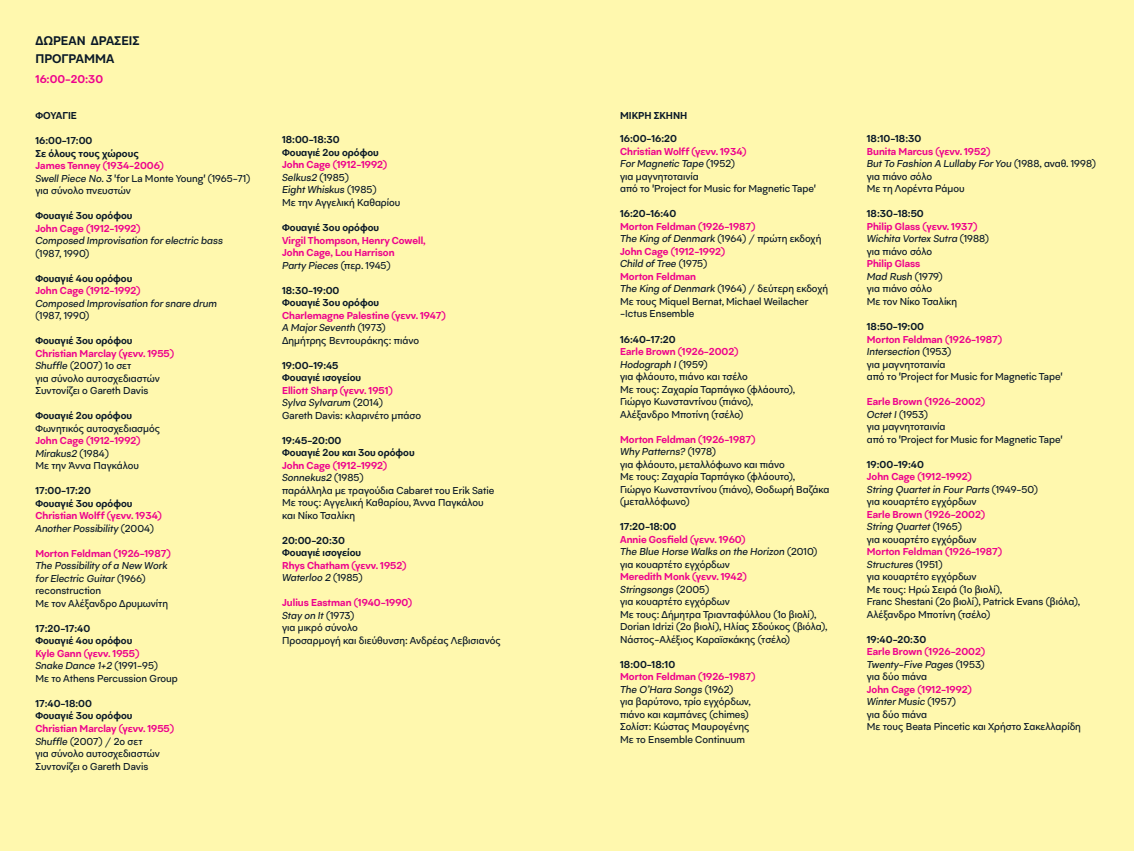
<style>
.page{position:relative;width:1134px;height:851px;background:#fff}
.page>*{position:absolute;margin:0;border:0;box-sizing:border-box;transform-origin:0 0}
.t1{font:700 12.5px/17.5px "Onassis";color:#0a1928}
.t2{font:700 11.25px "Onassis";color:#ed028c}
.t3{font:10px/12.5px "Onassis";color:#0a1928}
.t4{font:700 10px/12.5px "Onassis";color:#0a1928}
.t5{font:700 10px/12.5px "Onassis";color:#ed028c}
.t6{font:italic 10px/12.5px "Onassis";color:#0a1928}
.s1{font-weight:700;color:#ed028c}
.s2{font-style:italic}
.s3{font-weight:400;font-style:italic;color:#0a1928}
.s4{font-weight:400;color:#0a1928}
.s5{font-weight:700;font-style:normal;color:#ed028c}
.s6{font-style:normal}
</style>
<div class="page">
<div style="left:0;top:0;width:1134px;height:850px;background:#fff8ae"></div>
<p class="t1" style="left:35px;top:32px;width:106px">ΔΩΡΕΑΝ ΔΡΑΣΕΙΣ<br>ΠΡΟΓΡΑΜΜΑ</p>
<p class="t2" style="left:35px;top:70px;width:69px">16:00-20:30</p>
<p class="t4" style="left:35px;top:109px;width:43px">ΦΟΥΑΓΙΕ</p>
<p class="t4" style="left:35px;top:134px;width:105px">16:00-17:00<br>Σε όλους τους χώρους</p>
<p class="t3" style="left:35px;top:159px;width:216px"><span class="s1">James Tenney (1934-2006)<br></span><span class="s2">Swell Piece No. 3</span> "for La Monte Young" (1965-71) για σύνολο πνευστών</p>
<p class="t4" style="left:35px;top:209px;width:99px">Φουαγιέ 3ου ορόφου</p>
<p class="t5" style="left:35px;top:222px;width:107px">John Cage (1912-1992)</p>
<p class="t6" style="left:35px;top:234px;width:189px">Composed Improvisation for electric bass</p>
<p class="t3" style="left:35px;top:247px;width:55px">(1987, 1990)</p>
<p class="t4" style="left:35px;top:272px;width:98px">Φουαγιέ 4ου ορόφου</p>
<p class="t5" style="left:35px;top:284px;width:107px">John Cage (1912-1992)</p>
<p class="t6" style="left:35px;top:297px;width:183px">Composed Improvisation for snare drum</p>
<p class="t3" style="left:35px;top:309px;width:55px">(1987, 1990)</p>
<p class="t4" style="left:35px;top:334px;width:99px">Φουαγιέ 3ου ορόφου</p>
<p class="t3" style="left:35px;top:347px;width:140px"><span class="s1">Christian Marclay (γενν. 1955)<br></span><span class="s2">Shuffle</span> (2007) 1ο σετ<br>για σύνολο αυτοσχεδιαστών<br>Συντονίζει ο Gareth Davis</p>
<p class="t4" style="left:35px;top:409px;width:98px">Φουαγιέ 2ου ορόφου</p>
<p class="t3" style="left:35px;top:422px;width:126px">Φωνητικός αυτοσχεδιασμός</p>
<p class="t3" style="left:35px;top:434px;width:107px"><span class="s1">John Cage (1912-1992)<br></span><span class="s2">Mirakus2</span> (1984)<br>Με την Άννα Παγκάλου</p>
<p class="t4" style="left:35px;top:484px;width:99px">17:00-17:20<br>Φουαγιέ 3ου ορόφου</p>
<p class="t5" style="left:35px;top:509px;width:128px">Christian Wolff (γενν. 1934)<br><span class="s3">Another Possibility</span> <span class="s4">(2004)</span></p>
<p class="t5" style="left:35px;top:547px;width:137px">Morton Feldman (1926-1987)</p>
<p class="t3" style="left:35px;top:559px;width:134px"><span class="s2">The Possibility of a New Work for Electric Guitar</span> (1966) reconstruction<br>Με τον Αλέξανδρο Δρυμωνίτη</p>
<p class="t4" style="left:35px;top:622px;width:98px">17:20-17:40<br>Φουαγιέ 4ου ορόφου</p>
<p class="t3" style="left:35px;top:647px;width:144px"><span class="s1">Kyle Gann (γενν. 1955)<br></span><span class="s2">Snake Dance 1+2</span> (1991-95)<br>Με το Athens Percussion Group</p>
<p class="t4" style="left:35px;top:697px;width:99px">17:40-18:00<br>Φουαγιέ 3ου ορόφου</p>
<p class="t3" style="left:35px;top:722px;width:140px"><span class="s1">Christian Marclay (γενν. 1955)<br></span><span class="s2">Shuffle</span> (2007) / 2ο σετ<br>για σύνολο αυτοσχεδιαστών<br>Συντονίζει ο Gareth Davis</p>
<p class="t4" style="left:282px;top:134px;width:98px">18:00-18:30<br>Φουαγιέ 2ου ορόφου</p>
<p class="t3" style="left:282px;top:159px;width:120px"><span class="s1">John Cage (1912-1992)<br></span><span class="s2">Selkus2</span> (1985)<br><span class="s2">Eight Whiskus</span> (1985)<br>Με την Αγγελική Καθαρίου</p>
<p class="t4" style="left:282px;top:221px;width:99px">Φουαγιέ 3ου ορόφου</p>
<p class="t5" style="left:282px;top:234px;width:145px">Virgil Thompson, Henry Cowell,<br>John Cage, Lou Harrison<br><span class="s3">Party Pieces</span> <span class="s4">(περ. 1945)</span></p>
<p class="t4" style="left:282px;top:284px;width:99px">18:30-19:00<br>Φουαγιέ 3ου ορόφου</p>
<p class="t5" style="left:282px;top:309px;width:165px">Charlemagne Palestine (γενν. 1947)<br><span class="s3">A Major Seventh</span> <span class="s4">(1973)<br>Δημήτρης Βεντουράκης: πιάνο</span></p>
<p class="t4" style="left:282px;top:359px;width:81px">19:00-19:45<br>Φουαγιέ ισογείου</p>
<p class="t3" style="left:282px;top:384px;width:140px"><span class="s1">Elliott Sharp (γενν. 1951)<br></span><span class="s2">Sylva Sylvarum</span> (2014)<br>Gareth Davis: κλαρινέτο μπάσο</p>
<p class="t4" style="left:282px;top:434px;width:134px">19:45-20:00<br>Φουαγιέ 2ου και 3ου ορόφου</p>
<p class="t3" style="left:282px;top:459px;width:214px"><span class="s1">John Cage (1912-1992)<br></span><span class="s2">Sonnekus2</span> (1985)<br>παράλληλα με τραγούδια Cabaret του Erik Satie<br>Με τους: Αγγελική Καθαρίου, Άννα Παγκάλου και Νίκο Τσαλίκη</p>
<p class="t4" style="left:282px;top:534px;width:81px">20:00-20:30<br>Φουαγιέ ισογείου</p>
<p class="t5" style="left:282px;top:559px;width:126px">Rhys Chatham (γενν. 1952)<br><span class="s3">Waterloo 2</span> <span class="s4">(1985)</span></p>
<p class="t3" style="left:282px;top:596px;width:220px"><span class="s1">Julius Eastman (1940-1990)<br></span><span class="s2">Stay on It</span> (1973)<br>για μικρό σύνολο<br>Προσαρμογή και διεύθυνση: Ανδρέας Λεβισιανός</p>
<p class="t4" style="left:620px;top:109px;width:69px">ΜΙΚΡΗ ΣΚΗΝΗ</p>
<p class="t4" style="left:620px;top:132px;width:58px">16:00-16:20</p>
<p class="t3" style="left:620px;top:145px;width:197px"><span class="s1">Christian Wolff (γενν. 1934)<br></span><span class="s2">For Magnetic Tape</span> (1952)<br>για μαγνητοταινία<br>από το "Project for Music for Magnetic Tape"</p>
<p class="t4" style="left:620px;top:207px;width:58px">16:20-16:40</p>
<p class="t3" style="left:620px;top:220px;width:210px"><span class="s1">Morton Feldman (1926-1987)<br></span><span class="s2">The King of Denmark</span> (1964) / πρώτη εκδοχή<br><span class="s1">John Cage (1912-1992)<br></span><span class="s2">Child of Tree</span> (1975)<br><span class="s1">Morton Feldman<br></span><span class="s2">The King of Denmark</span> (1964) / δεύτερη εκδοχή<br>Με τους Miquel Bernat, Michael Weilacher -Ictus Ensemble</p>
<p class="t4" style="left:620px;top:332px;width:57px">16:40-17:20</p>
<p class="t3" style="left:620px;top:345px;width:177px"><span class="s1">Earle Brown (1926-2002)<br></span><span class="s2">Hodograph I</span> (1959)<br>για φλάουτο, πιάνο και τσέλο<br>Με τους: Zαχαρία Ταρπάγκο (φλάουτο),<br>Γιώργο Κωνσταντίνου (πιάνο),<br>Αλέξανδρο Μποτίνη (τσέλο)</p>
<p class="t3" style="left:620px;top:433px;width:211px"><span class="s1">Morton Feldman (1926-1987)<br></span><span class="s2">Why Patterns?</span> (1978)<br>για φλάουτο, μεταλλόφωνο και πιάνο<br>Με τους: Zαχαρία Ταρπάγκο (φλάουτο),<br>Γιώργο Κωνσταντίνου (πιάνο), Θοδωρή Βαζάκα (μεταλλόφωνο)</p>
<p class="t4" style="left:620px;top:520px;width:58px">17:20-18:00</p>
<p class="t6" style="left:620px;top:533px;width:199px"><span class="s5">Annie Gosfield (γενν. 1960)<br></span>The Blue Horse Walks on the Horizon <span class="s6">(2010) για κουαρτέτο εγχόρδων</span></p>
<p class="t3" style="left:620px;top:570px;width:209px"><span class="s1">Meredith Monk (γενν. 1942)<br></span><span class="s2">Stringsongs</span> (2005)<br>για κουαρτέτο εγχόρδων<br>Με τους: Δήμητρα Τριανταφύλλου (1ο βιολί), Dorian Idrizi (2ο βιολί), Ηλίας Σδούκος (βιόλα), Νάστος-Αλέξιος Καραϊσκάκης (τσέλο)</p>
<p class="t4" style="left:620px;top:657px;width:57px">18:00-18:10</p>
<p class="t3" style="left:620px;top:670px;width:137px"><span class="s1">Morton Feldman (1926-1987)<br></span><span class="s2">The O'Hara Songs</span> (1962)<br>για βαρύτονο, τρίο εγχόρδων, πιάνο και καμπάνες (chimes)<br>Σολίστ: Κώστας Μαυρογένης<br>Με το Ensemble Continuum</p>
<p class="t4" style="left:867px;top:132px;width:56px">18:10-18:30</p>
<p class="t3" style="left:867px;top:145px;width:230px"><span class="s1">Bunita Marcus (γενν. 1952)<br></span><span class="s2">But To Fashion A Lullaby For You</span> (1988, αναθ. 1998) για πιάνο σόλο<br>Με τη Λορέντα Ράμου</p>
<p class="t4" style="left:867px;top:207px;width:59px">18:30-18:50</p>
<p class="t5" style="left:867px;top:220px;width:124px">Philip Glass (γενν. 1937)<br><span class="s3">Wichita Vortex Sutra</span> <span class="s4">(1988) για πιάνο σόλο</span></p>
<p class="t3" style="left:867px;top:258px;width:92px"><span class="s1">Philip Glass<br></span><span class="s2">Mad Rush</span> (1979) για πιάνο σόλο<br>Με τον Νίκο Τσαλίκη</p>
<p class="t4" style="left:867px;top:320px;width:59px">18:50-19:00</p>
<p class="t3" style="left:867px;top:333px;width:197px"><span class="s1">Morton Feldman (1926-1987)<br></span><span class="s2">Intersection</span> (1953)<br>για μαγνητοταινία<br>από το "Project for Music for Magnetic Tape"</p>
<p class="t3" style="left:867px;top:395px;width:197px"><span class="s1">Earle Brown (1926-2002)<br></span><span class="s2">Octet I</span> (1953)<br>για μαγνητοταινία<br>από το "Project for Music for Magnetic Tape"</p>
<p class="t4" style="left:867px;top:457px;width:59px">19:00-19:40</p>
<p class="t3" style="left:867px;top:470px;width:173px"><span class="s1">John Cage (1912-1992)<br></span><span class="s2">String Quartet in Four Parts</span> (1949-50) για κουαρτέτο εγχόρδων</p>
<p class="t3" style="left:867px;top:508px;width:120px"><span class="s1">Earle Brown (1926-2002)<br></span><span class="s2">String Quartet</span> (1965)<br>για κουαρτέτο εγχόρδων</p>
<p class="t3" style="left:867px;top:545px;width:215px"><span class="s1">Morton Feldman (1926-1987)<br></span><span class="s2">Structures</span> (1951)<br>για κουαρτέτο εγχόρδων<br>Με τους: Ηρώ Σειρά (1ο βιολί),<br>Franc Shestani (2ο βιολί), Patrick Evans (βιόλα),<br>Αλέξανδρο Μποτίνη (τσέλο)</p>
<p class="t4" style="left:867px;top:632px;width:61px">19:40-20:30</p>
<p class="t5" style="left:867px;top:645px;width:120px;text-align:justify">Earle Brown (1926-2002)<br><span class="s3">Twenty-Five Pages</span> <span class="s4">(1953) για δύο πιάνα</span></p>
<p class="t3" style="left:867px;top:683px;width:216px"><span class="s1">John Cage (1912-1992)<br></span><span class="s2">Winter Music</span> (1957)<br>για δύο πιάνα<br>Με τους Beata Pincetic και Χρήστο Σακελλαρίδη</p>
</div>
